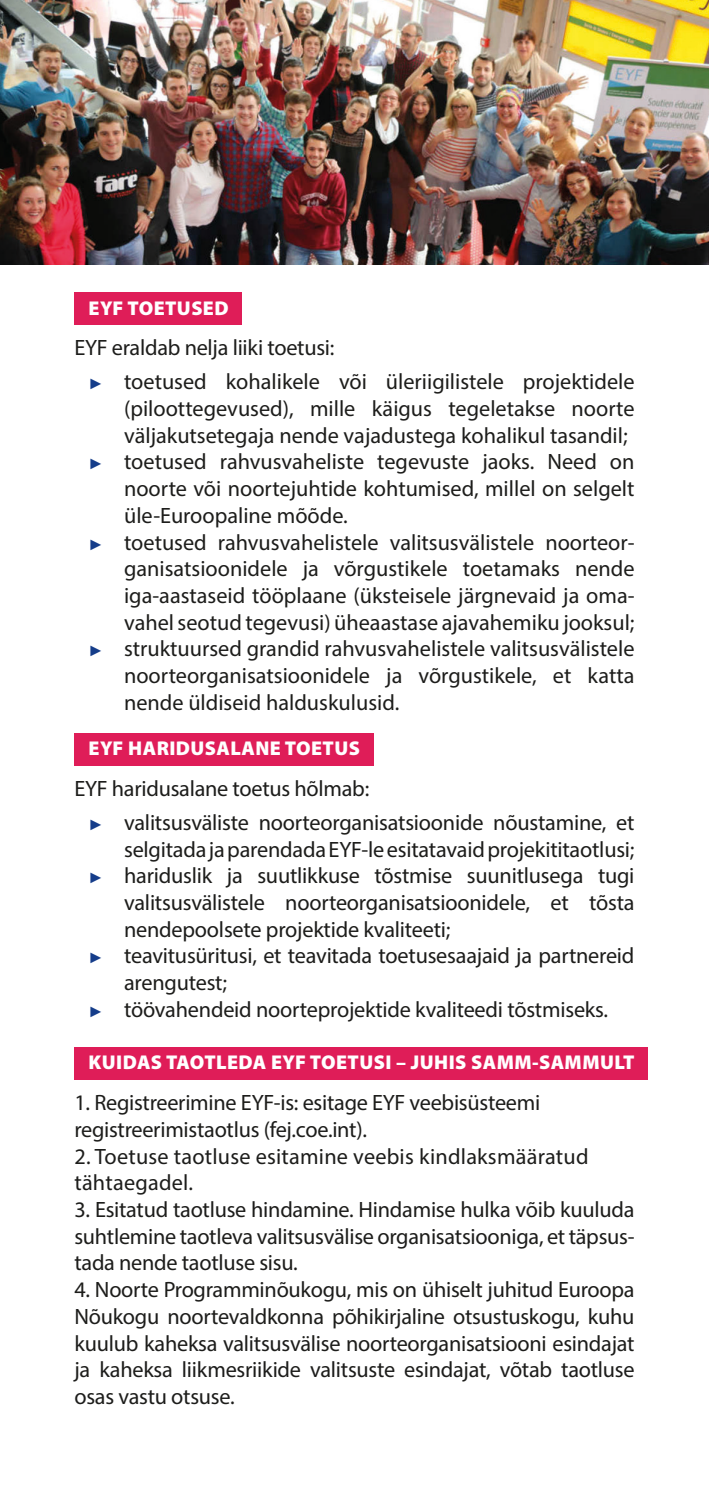
<style>
.page{position:relative;width:709px;height:1489px;background:#fff}
.page>*{position:absolute;margin:0;border:0;box-sizing:border-box;transform-origin:0 0}
.body{font:22.25px/26.8px "Myriad Pro";letter-spacing:-.01em;color:#1d1d1b;text-align:justify}
.body-2{font:22.25px/26.8px "Myriad Pro";letter-spacing:.01em;color:#1d1d1b}
.t1{font:900 20px "Myriad Pro";letter-spacing:.02em;color:#fff}
.s1{font-family:"Arial";font-size:15px;color:#153d8a}
</style>
<div class="page">
<img style="left:0;top:0;width:709px;height:264px">
<div style="left:74px;top:292px;width:168px;height:33px;background:#df1d58"></div>
<div style="left:74px;top:733px;width:300px;height:32px;background:#df1d58"></div>
<div style="left:74px;top:1047px;width:574px;height:32px;background:#df1d58"></div>
<p class="t1" style="left:89px;top:294px;width:141px">EYF TOETUSED</p>
<p class="body" style="left:74px;top:334px;width:261px">EYF eraldab nelja liiki toetusi:</p>
<p class="body" style="left:124px;top:368px;width:512px;text-indent:-35px"><span class="s1">►</span> toetused kohalikele või üleriigilistele projektidele (piloottegevused), mille käigus tegeletakse noorte väljakutsetegaja nende vajadustega kohalikul tasandil;</p>
<p class="body" style="left:124px;top:448px;width:512px;text-indent:-35px"><span class="s1">►</span> toetused rahvusvaheliste tegevuste jaoks. Need on noorte või noortejuhtide kohtumised, millel on selgelt üle-Euroopaline mõõde.</p>
<p class="body" style="left:124px;top:528px;width:512px;text-indent:-35px"><span class="s1">►</span> toetused rahvusvahelistele valitsusvälistele noorteor&shy;ganisatsioonidele ja võrgustikele toetamaks nende iga-aastaseid tööplaane (üksteisele järgnevaid ja oma&shy;vahel seotud tegevusi) üheaastase ajavahemiku jooksul;</p>
<p class="body" style="left:124px;top:635px;width:512px;text-indent:-35px"><span class="s1">►</span> struktuursed grandid rahvusvahelistele valitsusvälistele noorteorganisatsioonidele ja võrgustikele, et katta nende üldiseid halduskulusid.</p>
<p class="t1" style="left:89px;top:735px;width:273px">EYF HARIDUSALANE TOETUS</p>
<p class="body" style="left:74px;top:774px;width:296px">EYF haridusalane toetus hõlmab:</p>
<p class="body" style="left:89px;top:808px;width:547px;text-align:right"><span class="s1">►</span> valitsusväliste noorteorganisatsioonide nõustamine, et selgitada ja parendada EYF-le esitatavaid projekititaotlusi;</p>
<p class="body" style="left:124px;top:862px;width:512px;text-indent:-35px"><span class="s1">►</span> hariduslik ja suutlikkuse tõstmise suunitlusega tugi valitsusvälistele noorteorganisatsioonidele, et tõsta nendepoolsete projektide kvaliteeti;</p>
<p class="body" style="left:124px;top:942px;width:512px;text-indent:-35px"><span class="s1">►</span> teavitusüritusi, et teavitada toetusesaajaid ja partnereid arengutest;</p>
<p class="body" style="left:89px;top:995px;width:521px"><span class="s1">►</span> töövahendeid noorteprojektide kvaliteedi tõstmiseks.</p>
<p class="t1" style="left:89px;top:1049px;width:547px">KUIDAS TAOTLEDA EYF TOETUSI – JUHIS SAMM-SAMMULT</p>
<p class="body" style="left:74px;top:1088px;width:467px">1. Registreerimine EYF-is: esitage EYF veebisüsteemi registreerimistaotlus (fej.coe.int).</p>
<p class="body-2" style="left:74px;top:1142px;width:515px">2. Toetuse taotluse esitamine veebis kindlaksmääratud tähtaegadel.</p>
<p class="body" style="left:74px;top:1195px;width:561px">3. Esitatud taotluse hindamine. Hindamise hulka võib kuuluda suhtlemine taotleva valitsusvälise organisatsiooniga, et täpsus&shy;tada nende taotluse sisu.</p>
<p class="body" style="left:74px;top:1275px;width:561px">4. Noorte Programminõukogu, mis on ühiselt juhitud Euroopa Nõukogu noortevaldkonna põhikirjaline otsustuskogu, kuhu kuulub kaheksa valitsusvälise noorteorganisatsiooni esindajat ja kaheksa liikmesriikide valitsuste esindajat, võtab taotluse osas vastu otsuse.</p>
</div>
